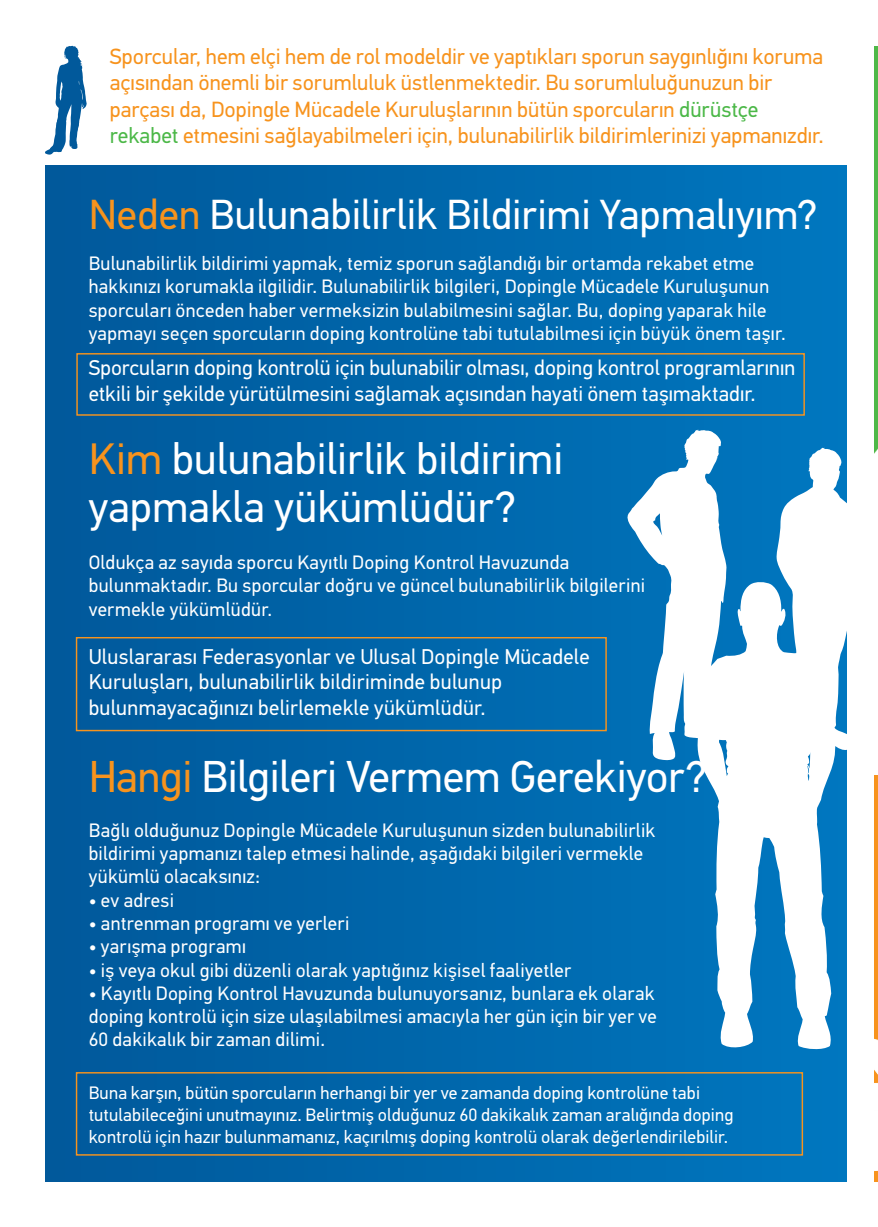
<style>
.page{position:relative;width:878px;height:1227px;background:#fff}
.page>*{position:absolute;margin:0;border:0;box-sizing:border-box;transform-origin:0 0}
.t1{font:44.6px "PF Din Text Universal";letter-spacing:-.01em;color:#fff}
.t2{font:44px/48px "PF Din Text Universal";letter-spacing:.005em;color:#fff}
.t3{font:42px "PF Din Text Universal";letter-spacing:.005em;color:#fff}
.t4{font:22px/26.2px "PF Din Text Universal";color:#f7931d}
.t5{font:21.4px/25.2px "PF Din Text Universal";letter-spacing:.01em;color:#fff}
.t6{font:19.4px/23.2px "PF Din Text Universal";letter-spacing:.015em;color:#fff}
.t7{font:18px/22px "PF Din Text Universal";letter-spacing:.01em;color:#fff}
.s1{color:#4cb848}
.s2{color:#f7931d}
</style>
<div class="page">
<div style="left:45px;top:46px;width:815px;height:1135px;background:linear-gradient(to right,#01589a,#0077bf)"></div>
<svg style="left:874px;top:775px;width:4px;height:406px"></svg>
<hr style="left:874px;top:46px;width:4px;height:408px;background:#4eb848">
<div style="left:847px;top:31px;width:26px;height:1167px;background:#fff"></div>
<svg style="left:874px;top:1034px;width:4px;height:138px"></svg>
<svg style="left:776px;top:448px;width:71px;height:315px"></svg>
<svg style="left:626px;top:429px;width:109px;height:331px"></svg>
<svg style="left:694px;top:581px;width:143px;height:470px"></svg>
<div style="left:76px;top:353px;width:729px;height:63px;border:1px solid #f7931d"></div>
<div style="left:76px;top:637px;width:531px;height:94px;border:1px solid #f7931d"></div>
<div style="left:76px;top:1072px;width:727px;height:84px;border:1px solid #f7931d"></div>
<div style="left:18px;top:32px;width:842px;height:133px;background:#fff"></div>
<svg style="left:45px;top:45px;width:42px;height:110px"></svg>
<p class="t4" style="left:110px;top:45px;width:715px">Sporcular, hem elçi hem de rol modeldir ve yaptıkları sporun saygınlığını koruma açısından önemli bir sorumluluk üstlenmektedir. Bu sorumluluğunuzun bir parçası da, Dopingle Mücadele Kuruluşlarının bütün sporcuların <span class="s1">dürüstçe rekabet</span> etmesini sağlayabilmeleri için, bulunabilirlik bildirimlerinizi yapmanızdır.</p>
<h3 class="t3" style="left:89px;top:190px;width:730px"><span class="s2">Neden</span> Bulunabilirlik Bildirimi Yapmalıyım?</h3>
<p class="t6" style="left:89px;top:253px;width:698px">Bulunabilirlik bildirimi yapmak, temiz sporun sağlandığı bir ortamda rekabet etme hakkınızı korumakla ilgilidir. Bulunabilirlik bilgileri, Dopingle Mücadele Kuruluşunun sporcuları önceden haber vermeksizin bulabilmesini sağlar. Bu, doping yaparak hile yapmayı seçen sporcuların doping kontrolüne tabi tutulabilmesi için büyük önem taşır.</p>
<p class="t5" style="left:89px;top:356px;width:708px;line-height:26.2px">Sporcuların doping kontrolü için bulunabilir olması, doping kontrol programlarının etkili bir şekilde yürütülmesini sağlamak açısından hayati önem taşımaktadır.</p>
<h2 class="t2" style="left:89px;top:438px;width:476px"><span class="s2">Kim</span> bulunabilirlik bildirimi yapmakla yükümlüdür?</h2>
<p class="t6" style="left:89px;top:552px;width:558px">Oldukça az sayıda sporcu Kayıtlı Doping Kontrol Havuzunda bulunmaktadır. Bu sporcular doğru ve güncel bulunabilirlik bilgilerini vermekle yükümlüdür.</p>
<p class="t5" style="left:89px;top:646px;width:502px">Uluslararası Federasyonlar ve Ulusal Dopingle Mücadele<br>Kuruluşları, bulunabilirlik bildiriminde bulunup bulunmayacağınızı belirlemekle yükümlüdür.</p>
<h1 class="t1" style="left:89px;top:750px;width:620px"><span class="s2">Hangi</span> Bilgileri Vermem Gerekiyor?</h1>
<p class="t6" style="left:89px;top:820px;width:568px">Bağlı olduğunuz Dopingle Mücadele Kuruluşunun sizden bulunabilirlik bildirimi yapmanızı talep etmesi halinde, aşağıdaki bilgileri vermekle yükümlü olacaksınız:</p>
<p class="t6" style="left:89px;top:890px;width:87px">• ev adresi</p>
<p class="t6" style="left:89px;top:913px;width:262px">• antrenman programı ve yerleri</p>
<p class="t6" style="left:89px;top:936px;width:159px">• yarışma programı</p>
<p class="t6" style="left:89px;top:960px;width:484px">• iş veya okul gibi düzenli olarak yaptığınız kişisel faaliyetler</p>
<p class="t6" style="left:89px;top:983px;width:569px;text-align:justify">• Kayıtlı Doping Kontrol Havuzunda bulunuyorsanız, bunlara ek olarak doping kontrolü için size ulaşılabilmesi amacıyla her gün için bir yer ve 60 dakikalık bir zaman dilimi.</p>
<p class="t7" style="left:89px;top:1083px;width:646px">Buna karşın, bütün sporcuların herhangi bir yer ve zamanda doping kontrolüne tabi tutulabileceğini unutmayınız. Belirtmiş olduğunuz 60 dakikalık zaman aralığında doping kontrolü için hazır bulunmamanız, kaçırılmış doping kontrolü olarak değerlendirilebilir.</p>
</div>
